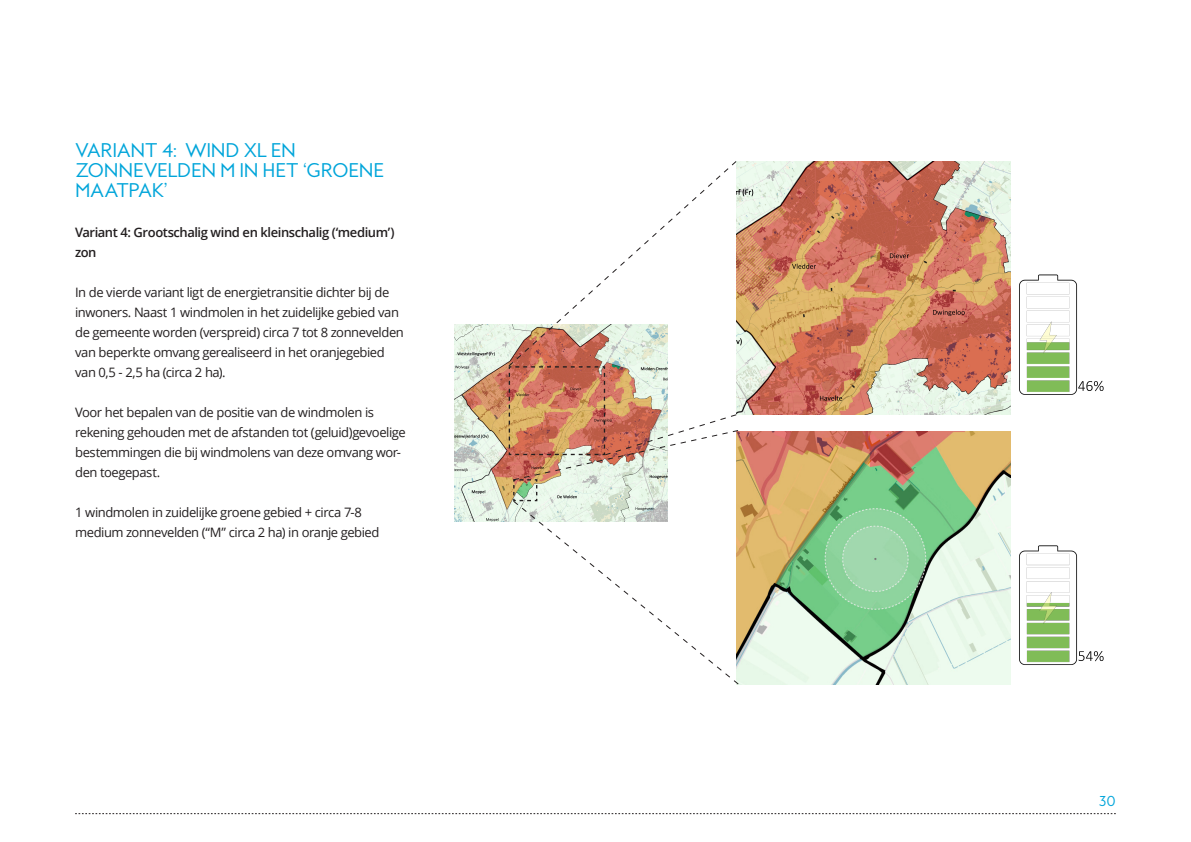
<style>
.page{position:relative;width:1191px;height:842px;background:#fff}
.page>*{position:absolute;margin:0;border:0;box-sizing:border-box;transform-origin:0 0}
.Broodtekst{font:18px/20px "MB Empire";letter-spacing:-.025em;color:#00a5da}
.Broodtekst-2{font:13px/20px "Open Sans";letter-spacing:-.035em;color:#231f20}
.Broodtekst-3{font:600 13px/20px "Open Sans";letter-spacing:-.035em;color:#231f20}
.t1{font:13px "MB Empire";color:#00a5da}
</style>
<div class="page">
<svg style="left:75px;top:813px;width:1040px;height:1px"></svg>
<img style="left:737px;top:161px;width:273px;height:253px">
<img style="left:739px;top:432px;width:271px;height:253px">
<img style="left:454px;top:324px;width:58px;height:198px">
<svg style="left:508px;top:161px;width:229px;height:204px"></svg>
<svg style="left:512px;top:502px;width:227px;height:183px"></svg>
<svg style="left:508px;top:365px;width:231px;height:137px"></svg>
<img style="left:1019px;top:545px;width:85px;height:120px">
<img style="left:1019px;top:274px;width:85px;height:121px">
<p class="Broodtekst" style="left:75px;top:140px;width:311px">VARIANT 4: WIND XL EN<br>ZONNEVELDEN M IN HET ‘GROENE<br>MAATPAK’</p>
<p class="Broodtekst-3" style="left:75px;top:222px;width:321px">Variant 4: Grootschalig wind en kleinschalig (‘medium’) zon</p>
<p class="Broodtekst-2" style="left:75px;top:282px;width:330px">In de vierde variant ligt de energietransitie dichter bij de inwoners. Naast 1 windmolen in het zuidelijke gebied van de gemeente worden (verspreid) circa 7 tot 8 zonnevelden van beperkte omvang gerealiseerd in het oranjegebied van 0,5 - 2,5 ha (circa 2 ha).</p>
<p class="Broodtekst-2" style="left:75px;top:402px;width:332px">Voor het bepalen van de positie van de windmolen is rekening gehouden met de afstanden tot (geluid)gevoelige bestemmingen die bij windmolens van deze omvang wor&shy;den toegepast.</p>
<p class="Broodtekst-2" style="left:75px;top:502px;width:306px">1 windmolen in zuidelijke groene gebied + circa 7-8 medium zonnevelden (“M” circa 2 ha) in oranje gebied</p>
<p class="t1" style="left:1098px;top:792px;width:19px">30</p>
</div>
